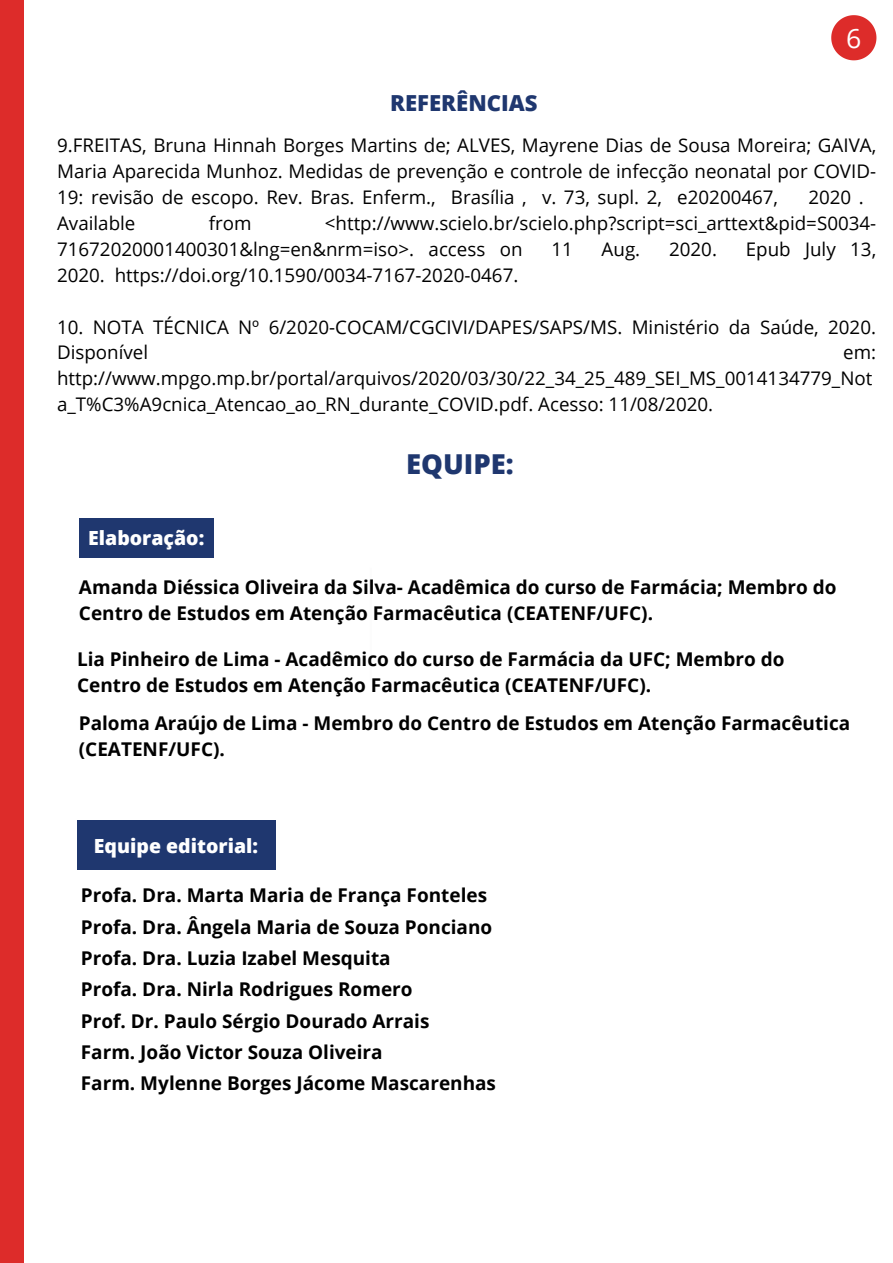
<style>
.page{position:relative;width:893px;height:1263px;background:#fff}
.page>*{position:absolute;margin:0;border:0;box-sizing:border-box;transform-origin:0 0}
.t1{font:800 27.45px "Open Sans";color:#1f376f}
.t2{font:26.7px "Open Sans";color:#fff}
.t3{font:800 22.12px "Open Sans";color:#1f376f}
.t4{font:800 19.5px "Open Sans";color:#fff}
.t5{font:700 18.98px/31.3px "Open Sans";color:#000}
.t6{font:18.75px/25.9px "Open Sans";color:#000}
</style>
<div class="page">
<div style="left:0;top:0;width:23px;height:1263px;background:#dd2c2a"></div>
<svg style="left:831px;top:15px;width:45px;height:45px"></svg>
<div style="left:79px;top:518px;width:135px;height:39px;background:#1f376f"></div>
<div style="left:77px;top:820px;width:198px;height:50px;background:#1f376f"></div>
<h2 class="t2" style="left:846px;top:19px;width:17px">6</h2>
<p class="t3" style="left:390px;top:87px;width:149px">REFERÊNCIAS</p>
<p class="t6" style="left:57px;top:132px;width:820px;text-align:justify">9.FREITAS, Bruna Hinnah Borges Martins de; ALVES, Mayrene Dias de Sousa Moreira; GAIVA, Maria Aparecida Munhoz. Medidas de prevenção e controle de infecção neonatal por COVID-19: revisão de escopo. Rev. Bras. Enferm., Brasília , v. 73, supl. 2, e20200467,</p>
<p class="t6" style="left:808px;top:184px;width:57px">2020 .</p>
<p class="t6" style="left:57px;top:210px;width:80px">Available</p>
<p class="t6" style="left:209px;top:210px;width:44px">from</p>
<p class="t6" style="left:57px;top:210px;width:820px;text-indent:268px">&lt;http://www.scielo.br/scielo.php?script=sci_arttext&amp;pid=S0034-<br>71672020001400301&amp;lng=en&amp;nrm=iso&gt;. access on</p>
<p class="t6" style="left:551px;top:236px;width:23px">11</p>
<p class="t6" style="left:601px;top:236px;width:40px">Aug.</p>
<p class="t6" style="left:669px;top:236px;width:49px">2020.</p>
<p class="t6" style="left:746px;top:236px;width:132px">Epub July 13,</p>
<p class="t6" style="left:57px;top:262px;width:463px">2020. https://doi.org/10.1590/0034-7167-2020-0467.</p>
<p class="t6" style="left:57px;top:313px;width:820px">10. NOTA TÉCNICA Nº 6/2020-COCAM/CGCIVI/DAPES/SAPS/MS. Ministério da Saúde, 2020.<br>Disponível</p>
<p class="t6" style="left:57px;top:339px;width:820px;text-indent:786px">em: http://www.mpgo.mp.br/portal/arquivos/2020/03/30/22_34_25_489_SEI_MS_0014134779_Not a_T%C3%A9cnica_Atencao_ao_RN_durante_COVID.pdf. Acesso: 11/08/2020.</p>
<p class="t4" style="left:88px;top:524px;width:118px">Elaboração:</p>
<h1 class="t1" style="left:406px;top:444px;width:109px">EQUIPE:</h1>
<p class="t5" style="left:79px;top:573px;width:759px;line-height:26.2px">Amanda Diéssica Oliveira da Silva- Acadêmica do curso de Farmácia; Membro do<br>Centro de Estudos em Atenção Farmacêutica (CEATENF/UFC).</p>
<p class="t5" style="left:77px;top:646px;width:709px;line-height:26.2px">Lia Pinheiro de Lima - Acadêmico do curso de Farmácia da UFC; Membro do<br>Centro de Estudos em Atenção Farmacêutica (CEATENF/UFC).</p>
<p class="t5" style="left:79px;top:709px;width:773px;line-height:26.2px">Paloma Araújo de Lima - Membro do Centro de Estudos em Atenção Farmacêutica (CEATENF/UFC).</p>
<p class="t4" style="left:94px;top:832px;width:166px">Equipe editorial:</p>
<p class="t5" style="left:81px;top:879px;width:417px">Profa. Dra. Marta Maria de França Fonteles Profa. Dra. Ângela Maria de Souza Ponciano Profa. Dra. Luzia Izabel Mesquita<br>Profa. Dra. Nirla Rodrigues Romero<br>Prof. Dr. Paulo Sérgio Dourado Arrais<br>Farm. João Victor Souza Oliveira<br>Farm. Mylenne Borges Jácome Mascarenhas</p>
</div>
